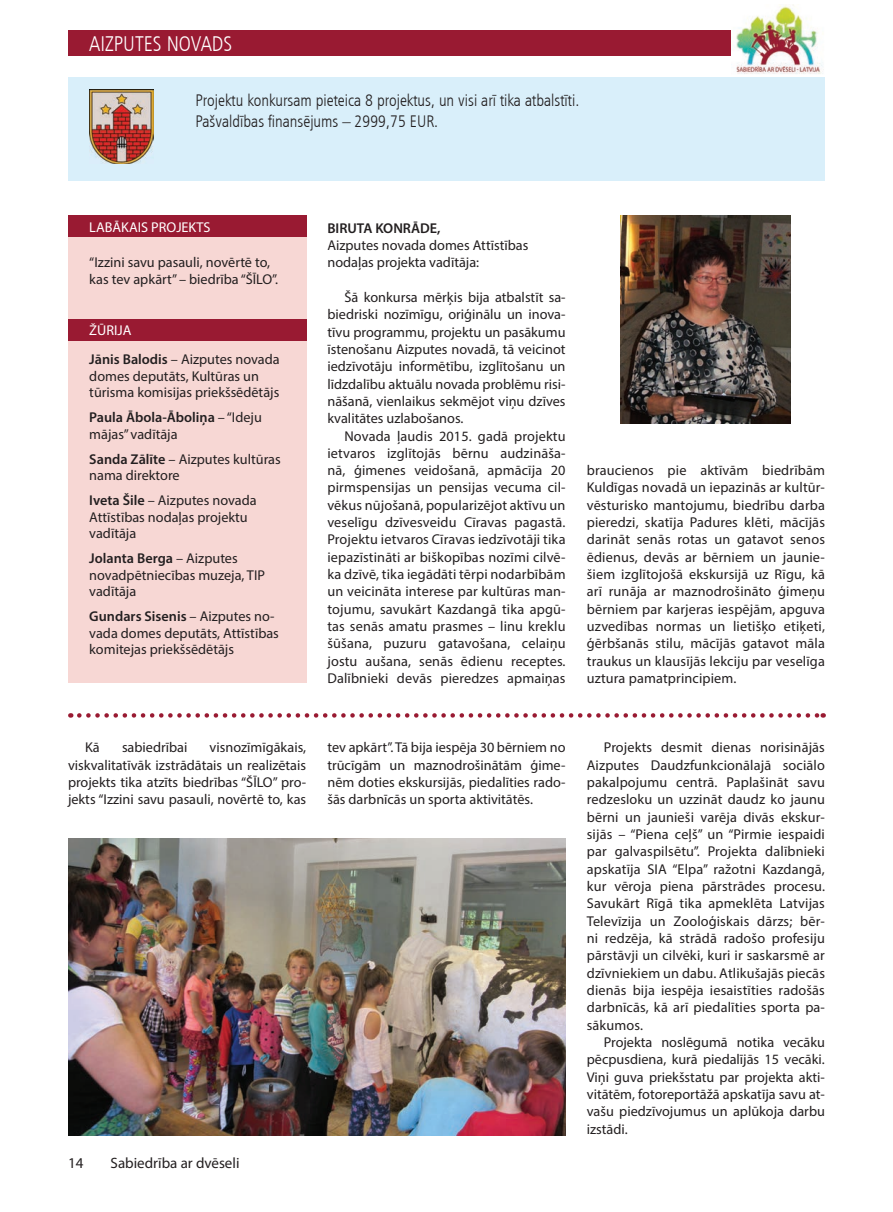
<style>
.page{position:relative;width:893px;height:1212px;background:#fff}
.page>*{position:absolute;margin:0;border:0;box-sizing:border-box;transform-origin:0 0}
.t1{font:21px "Humanist 777 TL Light Condensed B";color:#fff}
.t2{font:16.5px/21px "Humanist 777 TL Light Condensed B";color:#231f20}
.t3{font:15px "Myriad Pro";color:#231f20}
.t4{font:14.25px/17.4px "Myriad Pro";color:#231f20}
.t5{font:14.25px "Myriad Pro";color:#fff}
.t6{font:600 14.25px "Myriad Pro";color:#231f20}
.s1{color:#fff}
.s2{font-weight:600}
</style>
<div class="page">
<div style="left:68px;top:30px;width:748px;height:25px;background:#991a32"></div>
<img style="left:731px;top:5px;width:93px;height:69px">
<div style="left:68px;top:215px;width:238px;height:468px;background:#f7d7d4"></div>
<div style="left:68px;top:77px;width:757px;height:103px;background:#d9effa"></div>
<div style="left:68px;top:215px;width:238px;height:21px;background:#991a32"></div>
<div style="left:68px;top:319px;width:238px;height:21px;background:#991a32"></div>
<img style="left:621px;top:215px;width:170px;height:208px">
<img style="left:68px;top:839px;width:498px;height:296px">
<img style="left:89px;top:89px;width:64px;height:75px">
<svg style="left:79px;top:713px;width:745px;height:5px"></svg>
<h1 class="t1" style="left:89px;top:31px;width:144px">AIZPUTES NOVADS</h1>
<p class="t2" style="left:196px;top:90px;width:385px">Projektu konkursam pieteica 8 projektus, un visi arī tika atbalstīti.<br>Pašvaldības finansējums – 2999,75 EUR.</p>
<p class="t5" style="left:89px;top:218px;width:123px">LABĀKAIS PROJEKTS</p>
<p class="t4" style="left:89px;top:253px;width:190px">“Izzini savu pasauli, novērtē to, kas tev apkārt” – biedrība “ŠĪLO”.</p>
<p class="t4" style="left:89px;top:315px;width:192px;line-height:29.2px"><span class="s1">ŽŪRIJA<br></span><span class="s2">Jānis Balodis</span> – Aizputes novada</p>
<p class="t4" style="left:89px;top:368px;width:192px;line-height:16.5px">domes deputāts, Kultūras un tūrisma komisijas priekšsēdētājs</p>
<p class="t4" style="left:89px;top:409px;width:174px;line-height:16.5px"><span class="s2">Paula Ābola-Āboliņa</span> – “Ideju mājas” vadītāja</p>
<p class="t4" style="left:89px;top:451px;width:193px;line-height:16.5px"><span class="s2">Sanda Zālīte</span> – Aizputes kultūras nama direktore</p>
<p class="t4" style="left:89px;top:492px;width:169px;line-height:16.5px"><span class="s2">Iveta Šile</span> – Aizputes novada<br>Attīstības nodaļas projektu vadītāja</p>
<p class="t4" style="left:89px;top:550px;width:177px;line-height:16.5px"><span class="s2">Jolanta Berga</span> – Aizputes novadpētniecības muzeja, TIP vadītāja</p>
<p class="t4" style="left:89px;top:608px;width:191px;line-height:16.5px"><span class="s2">Gundars Sisenis</span> – Aizputes no&shy;vada domes deputāts, Attīstības komitejas priekšsēdētājs</p>
<p class="t6" style="left:327px;top:219px;width:115px">BIRUTA KONRĀDE,</p>
<p class="t4" style="left:327px;top:236px;width:202px">Aizputes novada domes Attīstības nodaļas projekta vadītāja:</p>
<p class="t4" style="left:327px;top:288px;width:240px;text-align:justify;text-indent:17px">Šā konkursa mērķis bija atbalstīt sa&shy;biedriski nozīmīgu, oriģinālu un inova&shy;tīvu programmu, projektu un pasākumu īstenošanu Aizputes novadā, tā veicinot iedzīvotāju informētību, izglītošanu un līdzdalību aktuālu novada problēmu risi&shy;nāšanā, vienlaikus sekmējot viņu dzīves kvalitātes uzlabošanos.</p>
<p class="t4" style="left:327px;top:427px;width:240px;text-align:justify;text-indent:17px">Novada ļaudis 2015. gadā projektu ietvaros izglītojās bērnu audzināša&shy;nā, ģimenes veidošanā, apmācīja 20 pirmspensijas un pensijas vecuma cil&shy;vēkus nūjošanā, popularizējot aktīvu un veselīgu dzīvesveidu Cīravas pagastā.<br>Projektu ietvaros Cīravas iedzīvotāji tika iepazīstināti ar biškopības nozīmi cilvē&shy;ka dzīvē, tika iegādāti tērpi nodarbībām un veicināta interese par kultūras man&shy;tojumu, savukārt Kazdangā tika apgū&shy;tas senās amatu prasmes – linu kreklu šūšana, puzuru gatavošana, celaiņu jostu aušana, senās ēdienu receptes.<br>Dalībnieki devās pieredzes apmaiņas</p>
<p class="t4" style="left:587px;top:461px;width:240px;text-align:justify">braucienos pie aktīvām biedrībām Kuldīgas novadā un iepazinās ar kultūr&shy;vēsturisko mantojumu, biedrību darba pieredzi, skatīja Padures klēti, mācījās darināt senās rotas un gatavot senos ēdienus, devās ar bērniem un jaunie&shy;šiem izglītojošā ekskursijā uz Rīgu, kā arī runāja ar maznodrošināto ģimeņu bērniem par karjeras iespējām, apguva uzvedības normas un lietišķo etiķeti, ģērbšanās stilu, mācījās gatavot māla traukus un klausījās lekciju par veselīga uztura pamatprincipiem.</p>
<p class="t4" style="left:68px;top:739px;width:240px;text-align:justify;text-indent:142px">visnozīmīgākais, viskvalitatīvāk izstrādātais un realizētais projekts tika atzīts biedrības “ŠĪLO” pro&shy;jekts “Izzini savu pasauli, novērtē to, kas</p>
<p class="t4" style="left:85px;top:739px;width:16px">Kā</p>
<p class="t4" style="left:122px;top:739px;width:67px">sabiedrībai</p>
<p class="t3" style="left:68px;top:1154px;width:17px">14</p>
<p class="t3" style="left:111px;top:1154px;width:130px">Sabiedrība ar dvēseli</p>
<p class="t4" style="left:327px;top:739px;width:240px;text-align:justify">tev apkārt”. Tā bija iespēja 30 bērniem no trūcīgām un maznodrošinātām ģime&shy;nēm doties ekskursijās, piedalīties rado&shy;šās darbnīcās un sporta aktivitātēs.</p>
<p class="t4" style="left:587px;top:739px;width:240px;text-align:justify;text-indent:17px">Projekts desmit dienas norisinājās Aizputes Daudzfunkcionālajā sociālo pakalpojumu centrā. Paplašināt savu redzesloku un uzzināt daudz ko jaunu bērni un jaunieši varēja divās ekskur&shy;sijās – “Piena ceļš” un “Pirmie iespaidi par galvaspilsētu”. Projekta dalībnieki apskatīja SIA “Elpa” ražotni Kazdangā, kur vēroja piena pārstrādes procesu.<br>Savukārt Rīgā tika apmeklēta Latvijas Televīzija un Zooloģiskais dārzs; bēr&shy;ni redzēja, kā strādā radošo profesiju pārstāvji un cilvēki, kuri ir saskarsmē ar dzīvniekiem un dabu. Atlikušajās piecās dienās bija iespēja iesaistīties radošās darbnīcās, kā arī piedalīties sporta pa&shy;sākumos.</p>
<p class="t4" style="left:587px;top:1033px;width:240px;text-align:justify;text-indent:17px">Projekta noslēgumā notika vecāku pēcpusdiena, kurā piedalījās 15 vecāki.<br>Viņi guva priekšstatu par projekta akti&shy;vitātēm, fotoreportāžā apskatīja savu at&shy;vašu piedzīvojumus un aplūkoja darbu izstādi.</p>
</div>
